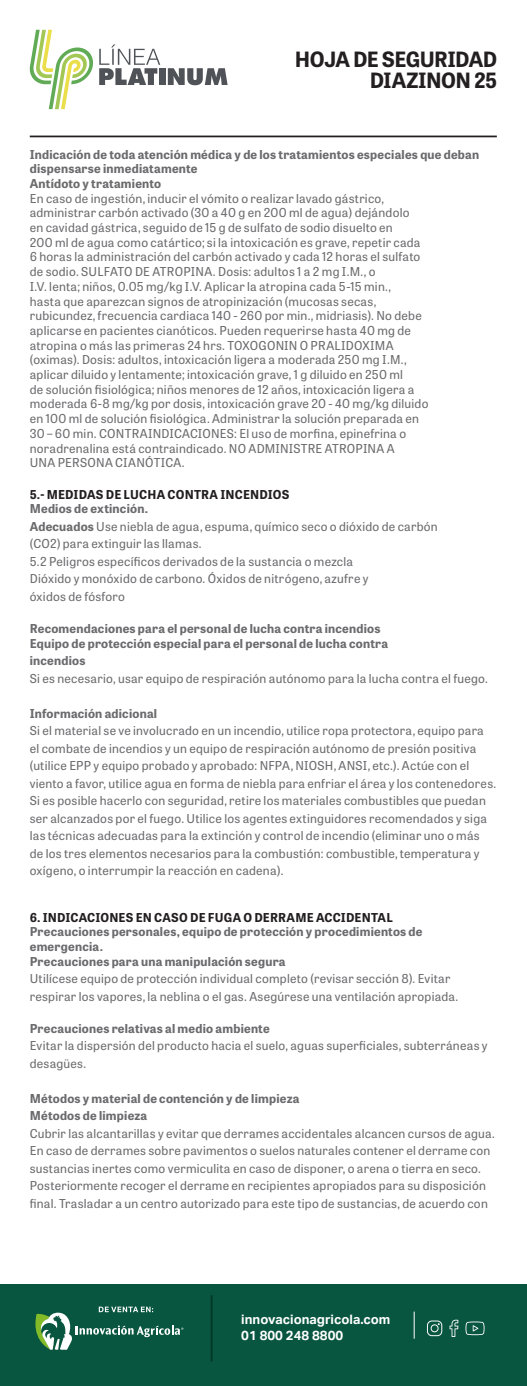
<style>
.page{position:relative;width:527px;height:1386px;background:#fff}
.page>*{position:absolute;margin:0;border:0;box-sizing:border-box;transform-origin:0 0}
.t1{font:700 21px "Tablet Gothic";letter-spacing:-.025em;color:#231f20}
.t2{font:700 13.12px "Aktiv Grotesk";color:#fff}
.t3{font:12.25px/17.5px "Tablet Gothic";letter-spacing:.02em;color:#6b6b6e}
.t4{font:700 12.25px/14.7px "Tablet Gothic";letter-spacing:.02em;color:#6b6b6e}
.t5{font:700 12.25px "Tablet Gothic";letter-spacing:.01em;color:#231f20}
.s1{font-weight:700}
</style>
<div class="page">
<div style="left:0;top:1285px;width:527px;height:101px;background:#085540"></div>
<hr style="left:30px;top:136px;width:467px;height:1px;background:#231f20">
<svg style="left:414px;top:1312px;width:1px;height:27px"></svg>
<hr style="left:211px;top:1295px;width:1px;height:66px;background:#003624">
<svg style="left:427px;top:1321px;width:15px;height:15px"></svg>
<svg style="left:449px;top:1320px;width:9px;height:17px"></svg>
<svg style="left:465px;top:1322px;width:19px;height:13px"></svg>
<svg style="left:35px;top:1307px;width:148px;height:43px"></svg>
<div style="left:159px;top:68px;width:6px;height:17px;background:#4f5257"></div>
<svg style="left:168px;top:68px;width:60px;height:17px"></svg>
<svg style="left:29px;top:30px;width:131px;height:79px"></svg>
<p class="t1" style="left:295px;top:44px;width:204px">HOJA DE SEGURIDAD</p>
<p class="t1" style="left:370px;top:66px;width:129px">DIAZINON 25</p>
<p class="t4" style="left:30px;top:146px;width:451px">Indicación de toda atención médica y de los tratamientos especiales que deban dispensarse inmediatamente</p>
<p class="t4" style="left:30px;top:176px;width:133px">Antídoto y tratamiento</p>
<p class="t3" style="left:30px;top:189px;width:356px">En caso de ingestión, inducir el vómito o realizar lavado gástrico,</p>
<p class="t3" style="left:30px;top:204px;width:381px">administrar carbón activado (30 a 40 g en 200 ml de agua) dejándolo</p>
<p class="t3" style="left:30px;top:218px;width:364px">en cavidad gástrica, seguido de 15 g de sulfato de sodio disuelto en</p>
<p class="t3" style="left:30px;top:233px;width:392px">200 ml de agua como catártico; si la intoxicación es grave, repetir cada</p>
<p class="t3" style="left:30px;top:248px;width:392px">6 horas la administración del carbón activado y cada 12 horas el sulfato</p>
<p class="t3" style="left:30px;top:262px;width:347px">de sodio. SULFATO DE ATROPINA. Dosis: adultos 1 a 2 mg I.M., o</p>
<p class="t3" style="left:30px;top:277px;width:362px">I.V. lenta; niños, 0.05 mg/kg I.V. Aplicar la atropina cada 5-15 min.,</p>
<p class="t3" style="left:30px;top:292px;width:348px">hasta que aparezcan signos de atropinización (mucosas secas,</p>
<p class="t3" style="left:30px;top:307px;width:393px">rubicundez, frecuencia cardiaca 140 - 260 por min., midriasis). No debe</p>
<p class="t3" style="left:30px;top:321px;width:383px">aplicarse en pacientes cianóticos. Pueden requerirse hasta 40 mg de</p>
<p class="t3" style="left:30px;top:336px;width:365px">atropina o más las primeras 24 hrs. TOXOGONIN O PRALIDOXIMA</p>
<p class="t3" style="left:30px;top:351px;width:378px">(oximas). Dosis: adultos, intoxicación ligera a moderada 250 mg I.M.,</p>
<p class="t3" style="left:30px;top:365px;width:375px">aplicar diluido y lentamente; intoxicación grave, 1 g diluido en 250 ml</p>
<p class="t3" style="left:30px;top:380px;width:386px">de solución fisiológica; niños menores de 12 años, intoxicación ligera a</p>
<p class="t3" style="left:30px;top:395px;width:400px">moderada 6-8 mg/kg por dosis, intoxicación grave 20 - 40 mg/kg diluido</p>
<p class="t3" style="left:30px;top:409px;width:391px">en 100 ml de solución fisiológica. Administrar la solución preparada en</p>
<p class="t3" style="left:30px;top:424px;width:378px">30 – 60 min. CONTRAINDICACIONES: El uso de morfina, epinefrina o</p>
<p class="t3" style="left:30px;top:439px;width:366px">noradrenalina está contraindicado. NO ADMINISTRE ATROPINA A</p>
<p class="t3" style="left:30px;top:454px;width:156px">UNA PERSONA CIANÓTICA.</p>
<p class="t5" style="left:30px;top:486px;width:261px">5.- MEDIDAS DE LUCHA CONTRA INCENDIOS</p>
<p class="t4" style="left:30px;top:501px;width:120px">Medios de extinción.</p>
<p class="t3" style="left:30px;top:517px;width:409px"><span class="s1">Adecuados</span> Use niebla de agua, espuma, químico seco o dióxido de carbón</p>
<p class="t3" style="left:30px;top:535px;width:173px">(CO2) para extinguir las llamas.</p>
<p class="t3" style="left:30px;top:552px;width:325px">5.2 Peligros específicos derivados de la sustancia o mezcla</p>
<p class="t3" style="left:30px;top:570px;width:340px">Dióxido y monóxido de carbono. Óxidos de nitrógeno, azufre y</p>
<p class="t3" style="left:30px;top:587px;width:97px">óxidos de fósforo</p>
<p class="t4" style="left:30px;top:621px;width:352px">Recomendaciones para el personal de lucha contra incendios</p>
<p class="t4" style="left:30px;top:636px;width:360px">Equipo de protección especial para el personal de lucha contra</p>
<p class="t4" style="left:30px;top:653px;width:57px">incendios</p>
<p class="t3" style="left:30px;top:669px;width:460px">Si es necesario, usar equipo de respiración autónomo para la lucha contra el fuego.</p>
<p class="t4" style="left:30px;top:706px;width:129px">Información adicional</p>
<p class="t3" style="left:30px;top:722px;width:468px">Si el material se ve involucrado en un incendio, utilice ropa protectora, equipo para el combate de incendios y un equipo de respiración autónomo de presión positiva (utilice EPP y equipo probado y aprobado: NFPA, NIOSH, ANSI, etc.). Actúe con el viento a favor, utilice agua en forma de niebla para enfriar el área y los contenedores.<br>Si es posible hacerlo con seguridad, retire los materiales combustibles que puedan ser alcanzados por el fuego. Utilice los agentes extinguidores recomendados y siga las técnicas adecuadas para la extinción y control de incendio (eliminar uno o más de los tres elementos necesarios para la combustión: combustible, temperatura y oxígeno, o interrumpir la reacción en cadena).</p>
<p class="t5" style="left:30px;top:908px;width:365px">6. INDICACIONES EN CASO DE FUGA O DERRAME ACCIDENTAL</p>
<p class="t4" style="left:30px;top:924px;width:394px">Precauciones personales, equipo de protección y procedimientos de emergencia.</p>
<p class="t4" style="left:30px;top:953px;width:257px">Precauciones para una manipulación segura</p>
<p class="t3" style="left:30px;top:969px;width:430px">Utilícese equipo de protección individual completo (revisar sección 8). Evitar respirar los vapores, la neblina o el gas. Asegúrese una ventilación apropiada.</p>
<p class="t4" style="left:30px;top:1021px;width:241px">Precauciones relativas al medio ambiente</p>
<p class="t3" style="left:30px;top:1037px;width:459px">Evitar la dispersión del producto hacia el suelo, aguas superficiales, subterráneas y desagües.</p>
<p class="t4" style="left:30px;top:1091px;width:271px">Métodos y material de contención y de limpieza</p>
<p class="t4" style="left:30px;top:1108px;width:119px">Métodos de limpieza</p>
<p class="t3" style="left:30px;top:1124px;width:467px">Cubrir las alcantarillas y evitar que derrames accidentales alcancen cursos de agua.<br>En caso de derrames sobre pavimentos o suelos naturales contener el derrame con sustancias inertes como vermiculita en caso de disponer, o arena o tierra en seco.</p>
<p class="t3" style="left:30px;top:1177px;width:459px">Posteriormente recoger el derrame en recipientes apropiados para su disposición final. Trasladar a un centro autorizado para este tipo de sustancias, de acuerdo con</p>
<p class="t2" style="left:241px;top:1311px;width:151px">innovacionagricola.com</p>
<p class="t2" style="left:241px;top:1327px;width:103px">01 800 248 8800</p>
</div>
